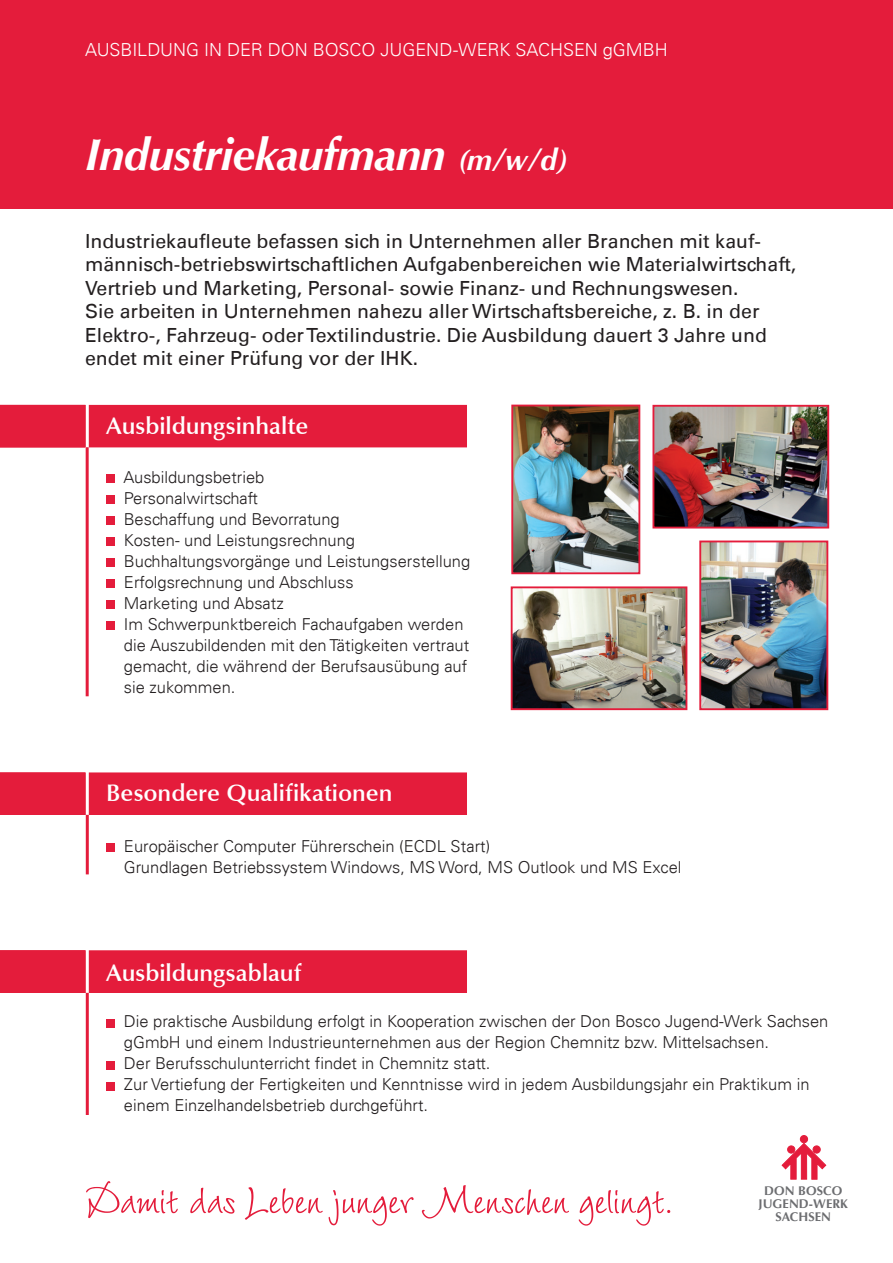
<style>
.page{position:relative;width:893px;height:1263px;background:#fff}
.page>*{position:absolute;margin:0;border:0;box-sizing:border-box;transform-origin:0 0}
.t1{font:55.5px "Wiesbaden Swing LT";letter-spacing:-.01em;color:#e41c3b}
.t2{font:italic 700 45px "Optima";letter-spacing:-.01em;color:#fff}
.t3{font:600 24px "Optima LT";color:#fff}
.t4{font:19.5px/23.4px "Univers";color:#231f20}
.t5{font:300 18px "Univers";letter-spacing:-.005em;color:#fff}
.t6{font:300 16.5px/21px "Univers LT";color:#231f20}
.t7{font:700 12.75px/13px "Optima";letter-spacing:.005em;color:#6c6d70;text-align:center}
.s1{font-size:30px}
</style>
<div class="page">
<div style="left:0;top:0;width:893px;height:208px;background:#e41c3b"></div>
<div style="left:0;top:406px;width:466px;height:41px;background:#e41c3b"></div>
<div style="left:0;top:405px;width:467px;height:42px;border:2px solid #e41c3b"></div>
<svg style="left:0;top:405px;width:85px;height:42px"></svg>
<div style="left:106px;top:475px;width:9px;height:8px;background:#e41c3b"></div>
<div style="left:106px;top:496px;width:9px;height:8px;background:#e41c3b"></div>
<div style="left:106px;top:517px;width:9px;height:8px;background:#e41c3b"></div>
<div style="left:106px;top:538px;width:9px;height:8px;background:#e41c3b"></div>
<div style="left:106px;top:559px;width:9px;height:8px;background:#e41c3b"></div>
<div style="left:106px;top:580px;width:9px;height:8px;background:#e41c3b"></div>
<div style="left:106px;top:601px;width:9px;height:8px;background:#e41c3b"></div>
<div style="left:106px;top:622px;width:9px;height:8px;background:#e41c3b"></div>
<div style="left:0;top:773px;width:466px;height:41px;background:#e41c3b"></div>
<div style="left:0;top:772px;width:467px;height:43px;border:2px solid #e41c3b"></div>
<svg style="left:0;top:772px;width:85px;height:43px"></svg>
<div style="left:106px;top:843px;width:9px;height:9px;background:#e41c3b"></div>
<div style="left:0;top:951px;width:466px;height:41px;background:#e41c3b"></div>
<div style="left:0;top:950px;width:467px;height:43px;border:2px solid #e41c3b"></div>
<svg style="left:0;top:950px;width:85px;height:43px"></svg>
<div style="left:106px;top:1019px;width:9px;height:8px;background:#e41c3b"></div>
<div style="left:106px;top:1061px;width:9px;height:8px;background:#e41c3b"></div>
<div style="left:106px;top:1082px;width:9px;height:8px;background:#e41c3b"></div>
<hr style="left:86px;top:374px;width:3px;height:710px;background:#fff">
<hr style="left:86px;top:447px;width:3px;height:249px;background:#e41c3b">
<hr style="left:86px;top:815px;width:3px;height:59px;background:#e41c3b">
<hr style="left:86px;top:993px;width:3px;height:122px;background:#e41c3b">
<img style="left:702px;top:543px;width:123px;height:164px">
<div style="left:699px;top:540px;width:129px;height:170px;border:2px solid #e41c3b"></div>
<svg style="left:782px;top:1143px;width:44px;height:36px"></svg>
<div style="left:788px;top:1146px;width:7px;height:7px;background:#e41c3b;border-radius:50%"></div>
<div style="left:787px;top:1146px;width:8px;height:7px;border:1px solid #e41c3b;border-radius:50%"></div>
<div style="left:813px;top:1146px;width:7px;height:7px;background:#e41c3b;border-radius:50%"></div>
<div style="left:813px;top:1146px;width:7px;height:7px;border:1px solid #e41c3b;border-radius:50%"></div>
<div style="left:800px;top:1135px;width:8px;height:8px;background:#e41c3b;border-radius:50%"></div>
<div style="left:800px;top:1135px;width:8px;height:8px;border:1px solid #e41c3b;border-radius:50%"></div>
<img style="left:514px;top:589px;width:170px;height:118px">
<div style="left:511px;top:586px;width:176px;height:124px;border:2px solid #e41c3b"></div>
<img style="left:514px;top:408px;width:123px;height:163px">
<div style="left:511px;top:405px;width:129px;height:169px;border:2px solid #e41c3b"></div>
<img style="left:655px;top:408px;width:171px;height:117px">
<div style="left:652px;top:405px;width:177px;height:123px;border:2px solid #e41c3b"></div>
<p class="t5" style="left:85px;top:38px;width:584px">AUSBILDUNG IN DER DON BOSCO JUGEND-WERK SACHSEN gGMBH</p>
<h2 class="t2" style="left:85px;top:128px;width:485px">Industriekaufmann <span class="s1">(m / w / d )</span></h2>
<p class="t4" style="left:85px;top:229px;width:713px">Industriekaufleute befassen sich in Unternehmen aller Branchen mit kauf&shy;männisch-betriebswirtschaftlichen Aufgabenbereichen wie Materialwirtschaft, Vertrieb und Marketing, Personal- sowie Finanz- und Rechnungswesen.<br>Sie arbeiten in Unternehmen nahezu aller Wirtschaftsbereiche, z. B. in der Elektro-, Fahrzeug- oder Textilindustrie. Die Ausbildung dauert 3 Jahre und endet mit einer Prüfung vor der IHK.</p>
<h3 class="t3" style="left:106px;top:411px;width:203px">Ausbildungsinhalte</h3>
<p class="t6" style="left:124px;top:467px;width:348px">Ausbildungsbetrieb<br>Personalwirtschaft<br>Beschaffung und Bevorratung<br>Kosten- und Leistungsrechnung<br>Buchhaltungsvorgänge und Leistungserstellung<br>Erfolgsrechnung und Abschluss<br>Marketing und Absatz<br>Im Schwerpunktbereich Fachaufgaben werden die Auszubildenden mit den Tätigkeiten vertraut gemacht, die während der Berufsausübung auf sie zukommen.</p>
<h3 class="t3" style="left:106px;top:779px;width:288px">Besondere Qualifikationen</h3>
<p class="t6" style="left:124px;top:835px;width:559px;line-height:21.8px">Europäischer Computer Führerschein (ECDL Start)<br>Grundlagen Betriebssystem Windows, MS Word, MS Outlook und MS Excel</p>
<h3 class="t3" style="left:106px;top:959px;width:197px">Ausbildungsablauf</h3>
<p class="t6" style="left:124px;top:1011px;width:706px">Die praktische Ausbildung erfolgt in Kooperation zwischen der Don Bosco Jugend-Werk Sachsen gGmbH und einem Industrieunternehmen aus der Region Chemnitz bzw. Mittelsachsen.<br>Der Berufsschulunterricht findet in Chemnitz statt.<br>Zur Vertiefung der Fertigkeiten und Kenntnisse wird in jedem Ausbildungsjahr ein Praktikum in einem Einzelhandelsbetrieb durchgeführt.</p>
<h1 class="t1" style="left:84px;top:1169px;width:591px">Damit das Leben junger Menschen gelingt.</h1>
<p class="t7" style="left:758px;top:1184px;width:91px">DON BOSCO<br>JUGEND-WERK<br>SACHSEN</p>
</div>
